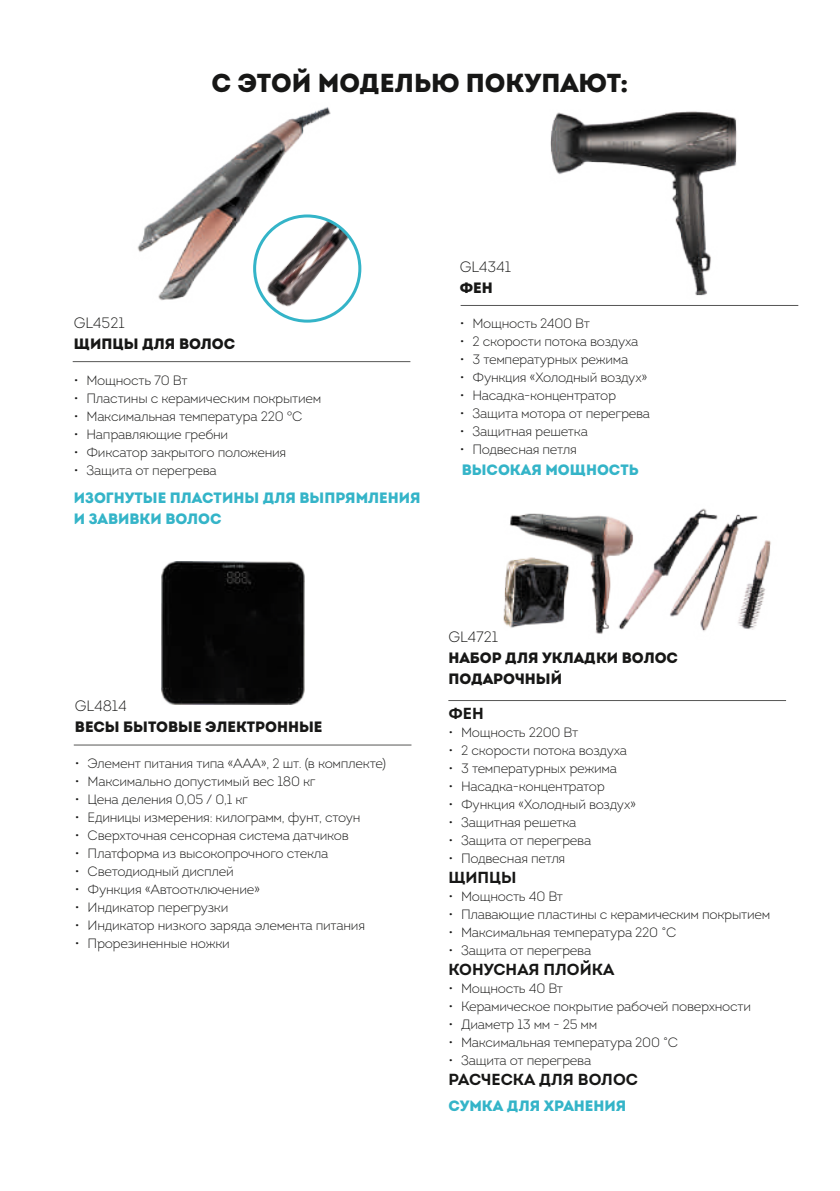
<style>
.page{position:relative;width:840px;height:1191px;background:#fff}
.page>*{position:absolute;margin:0;border:0;box-sizing:border-box;transform-origin:0 0}
.t1{font:26px "Intro Black Caps";color:#171716}
.t2{font:700 16px "Intro";color:#171716}
.t3{font:15px/21px "Intro Black Caps";color:#34b4c8}
.t4{font:15px/21px "Intro Black Caps";color:#171716}
.t5{font:300 15px "Intro";color:#171716}
.t6{font:300 13.6px "Intro";letter-spacing:-.02em;color:#171716}
</style>
<div class="page">
<hr style="left:73px;top:361px;width:337px;height:1px;background:#565655">
<hr style="left:448px;top:700px;width:337px;height:1px;background:#565655">
<hr style="left:460px;top:305px;width:337px;height:1px;background:#565655">
<hr style="left:74px;top:744px;width:337px;height:1px;background:#565655">
<img style="left:137px;top:107px;width:194px;height:194px">
<img style="left:254px;top:216px;width:105px;height:105px">
<div style="left:253px;top:214px;width:108px;height:109px;border:3px solid #34b4c8;border-radius:50%"></div>
<img style="left:550px;top:111px;width:187px;height:185px">
<img style="left:162px;top:562px;width:142px;height:143px">
<img style="left:503px;top:508px;width:268px;height:126px">
<h1 class="t1" style="left:211px;top:65px;width:418px">С ЭТОЙ МОДЕЛЬЮ ПОКУПАЮТ:</h1>
<p class="t5" style="left:74px;top:313px;width:52px">GL4521</p>
<p class="t4" style="left:74px;top:333px;width:163px">ЩИПЦЫ ДЛЯ ВОЛОС</p>
<p class="t6" style="left:74px;top:371px;width:115px">• Мощность 70 Вт</p>
<p class="t6" style="left:74px;top:389px;width:249px">• Пластины с керамическим покрытием</p>
<p class="t6" style="left:74px;top:407px;width:230px">• Максимальная температура 220 °С</p>
<p class="t6" style="left:74px;top:425px;width:156px">• Направляющие гребни</p>
<p class="t6" style="left:74px;top:443px;width:214px">• Фиксатор закрытого положения</p>
<p class="t6" style="left:74px;top:461px;width:144px">• Защита от перегрева</p>
<p class="t3" style="left:74px;top:487px;width:348px">ИЗОГНУТЫЕ ПЛАСТИНЫ ДЛЯ ВЫПРЯМЛЕНИЯ<br>И ЗАВИВКИ ВОЛОС</p>
<p class="t5" style="left:459px;top:257px;width:53px">GL4341</p>
<p class="t4" style="left:459px;top:277px;width:35px">ФЕН</p>
<p class="t6" style="left:459px;top:315px;width:132px">• Мощность 2400 Вт</p>
<p class="t6" style="left:459px;top:333px;width:180px">• 2 скорости потока воздуха</p>
<p class="t6" style="left:459px;top:351px;width:170px">• 3 температурных режима</p>
<p class="t6" style="left:459px;top:369px;width:189px">• Функция «Холодный воздух»</p>
<p class="t6" style="left:459px;top:387px;width:158px">• Насадка-концентратор</p>
<p class="t6" style="left:459px;top:405px;width:192px">• Защита мотора от перегрева</p>
<p class="t6" style="left:459px;top:423px;width:130px">• Защитная решетка</p>
<p class="t6" style="left:459px;top:441px;width:118px">• Подвесная петля</p>
<p class="t3" style="left:461px;top:459px;width:178px">ВЫСОКАЯ МОЩНОСТЬ</p>
<p class="t5" style="left:75px;top:696px;width:53px">GL4814</p>
<p class="t4" style="left:75px;top:716px;width:249px">ВЕСЫ БЫТОВЫЕ ЭЛЕКТРОННЫЕ</p>
<p class="t6" style="left:75px;top:754px;width:312px">• Элемент питания типа «ААА», 2 шт. (в комплекте)</p>
<p class="t6" style="left:75px;top:772px;width:242px">• Максимально допустимый вес 180 кг</p>
<p class="t6" style="left:75px;top:790px;width:174px">• Цена деления 0,05 / 0,1 кг</p>
<p class="t6" style="left:75px;top:808px;width:287px">• Единицы измерения: килограмм, фунт, стоун</p>
<p class="t6" style="left:75px;top:826px;width:275px">• Сверхточная сенсорная система датчиков</p>
<p class="t6" style="left:75px;top:844px;width:255px">• Платформа из высокопрочного стекла</p>
<p class="t6" style="left:75px;top:862px;width:160px">• Светодиодный дисплей</p>
<p class="t6" style="left:75px;top:880px;width:187px">• Функция «Автоотключение»</p>
<p class="t6" style="left:75px;top:898px;width:155px">• Индикатор перегрузки</p>
<p class="t6" style="left:75px;top:916px;width:291px">• Индикатор низкого заряда элемента питания</p>
<p class="t6" style="left:75px;top:934px;width:156px">• Прорезиненные ножки</p>
<p class="t5" style="left:448px;top:627px;width:51px">GL4721</p>
<p class="t4" style="left:448px;top:646px;width:231px">НАБОР ДЛЯ УКЛАДКИ ВОЛОС<br>ПОДАРОЧНЫЙ</p>
<p class="t2" style="left:448px;top:703px;width:37px">ФЕН</p>
<p class="t6" style="left:448px;top:724px;width:131px">• Мощность 2200 Вт</p>
<p class="t6" style="left:448px;top:742px;width:180px">• 2 скорости потока воздуха</p>
<p class="t6" style="left:448px;top:760px;width:170px">• 3 температурных режима</p>
<p class="t6" style="left:448px;top:778px;width:158px">• Насадка-концентратор</p>
<p class="t6" style="left:448px;top:796px;width:189px">• Функция «Холодный воздух»</p>
<p class="t6" style="left:448px;top:814px;width:130px">• Защитная решетка</p>
<p class="t6" style="left:448px;top:832px;width:144px">• Защита от перегрева</p>
<p class="t6" style="left:448px;top:850px;width:118px">• Подвесная петля</p>
<p class="t2" style="left:448px;top:867px;width:70px">ЩИПЦЫ</p>
<p class="t6" style="left:448px;top:888px;width:116px">• Мощность 40 Вт</p>
<p class="t6" style="left:448px;top:906px;width:323px">• Плавающие пластины с керамическим покрытием</p>
<p class="t6" style="left:448px;top:924px;width:229px">• Максимальная температура 220 ˚С</p>
<p class="t6" style="left:448px;top:942px;width:144px">• Защита от перегрева</p>
<p class="t2" style="left:448px;top:959px;width:167px">КОНУСНАЯ ПЛОЙКА</p>
<p class="t6" style="left:448px;top:980px;width:116px">• Мощность 40 Вт</p>
<p class="t6" style="left:448px;top:998px;width:304px">• Керамическое покрытие рабочей поверхности</p>
<p class="t6" style="left:448px;top:1016px;width:150px">• Диаметр 13 мм - 25 мм</p>
<p class="t6" style="left:448px;top:1034px;width:231px">• Максимальная температура 200 ˚С</p>
<p class="t6" style="left:448px;top:1052px;width:144px">• Защита от перегрева</p>
<p class="t2" style="left:448px;top:1069px;width:191px">РАСЧЕСКА ДЛЯ ВОЛОС</p>
<p class="t3" style="left:448px;top:1094px;width:179px">СУМКА ДЛЯ ХРАНЕНИЯ</p>
</div>
